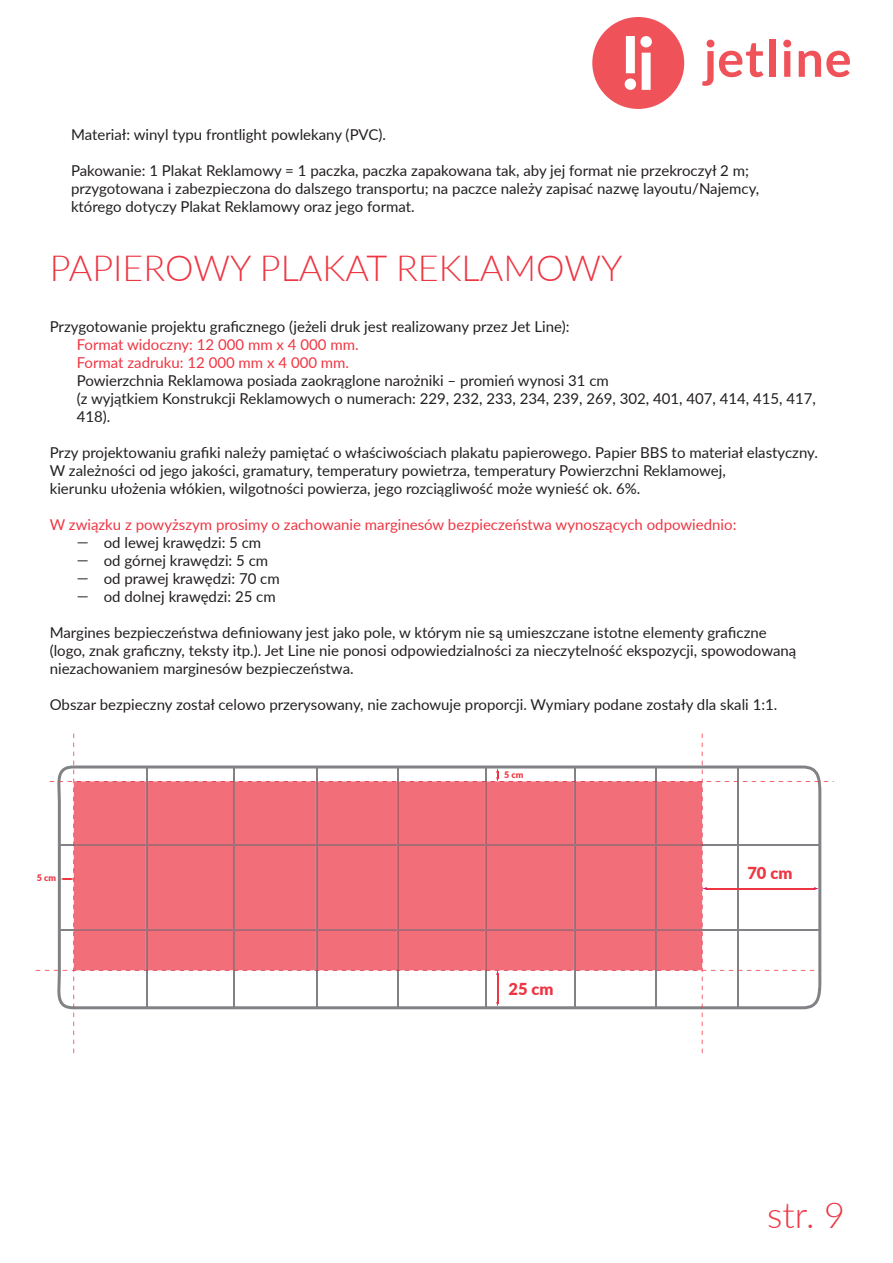
<style>
.page{position:relative;width:893px;height:1263px;background:#fff}
.page>*{position:absolute;margin:0;border:0;box-sizing:border-box;transform-origin:0 0}
.t1{font:300 36px "Lato";color:#ee3643}
.t2{font:900 16.5px "Lato";color:#ee3643}
.t3{font:15px/18px "Lato";color:#231f20}
.t4{font:15px/18px "Lato";color:#ee3643}
.t5{font:900 9px "Lato";color:#ee3643}
</style>
<div class="page">
<svg style="left:36px;top:733px;width:798px;height:320px"></svg>
<div style="left:74px;top:781px;width:628px;height:189px;background:#f26e78"></div>
<svg style="left:702px;top:40px;width:61px;height:46px"></svg>
<div style="left:770px;top:40px;width:6px;height:37px;background:#f0525a"></div>
<svg style="left:783px;top:40px;width:8px;height:37px"></svg>
<svg style="left:799px;top:51px;width:51px;height:26px"></svg>
<div style="left:592px;top:17px;width:92px;height:92px;background:#f0525a;border-radius:50%"></div>
<svg style="left:625px;top:36px;width:27px;height:54px"></svg>
<p class="t3" style="left:71px;top:125px;width:316px">Materiał: winyl typu frontlight powlekany (PVC).</p>
<p class="t3" style="left:71px;top:161px;width:690px">Pakowanie: 1 Plakat Reklamowy = 1 paczka, paczka zapakowana tak, aby jej format nie przekroczył 2 m; przygotowana i zabezpieczona do dalszego transportu; na paczce należy zapisać nazwę layoutu/Najemcy, którego dotyczy Plakat Reklamowy oraz jego format.</p>
<h1 class="t1" style="left:50px;top:243px;width:574px">PAPIEROWY PLAKAT REKLAMOWY</h1>
<p class="t3" style="left:50px;top:317px;width:521px">Przygotowanie projektu graficznego (jeżeli druk jest realizowany przez Jet Line):</p>
<p class="t4" style="left:77px;top:335px;width:283px">Format widoczny: 12 000 mm x 4 000 mm.<br>Format zadruku: 12 000 mm x 4 000 mm.</p>
<p class="t3" style="left:77px;top:371px;width:741px">Powierzchnia Reklamowa posiada zaokrąglone narożniki – promień wynosi 31 cm<br>(z wyjątkiem Konstrukcji Reklamowych o numerach: 229, 232, 233, 234, 239, 269, 302, 401, 407, 414, 415, 417,<br>418).</p>
<p class="t3" style="left:50px;top:443px;width:770px">Przy projektowaniu grafiki należy pamiętać o właściwościach plakatu papierowego. Papier BBS to materiał elastyczny.<br>W zależności od jego jakości, gramatury, temperatury powietrza, temperatury Powierzchni Reklamowej,<br>kierunku ułożenia włókien, wilgotności powierza, jego rozciągliwość może wynieść ok. 6%.</p>
<p class="t4" style="left:50px;top:515px;width:688px">W związku z powyższym prosimy o zachowanie marginesów bezpieczeństwa wynoszących odpowiednio:</p>
<p class="t3" style="left:77px;top:533px;width:205px">҅ od lewej krawędzi: 5 cm<br>҅ od górnej krawędzi: 5 cm ҅ od prawej krawędzi: 70 cm ҅ od dolnej krawędzi: 25 cm</p>
<p class="t3" style="left:50px;top:623px;width:748px">Margines bezpieczeństwa definiowany jest jako pole, w którym nie są umieszczane istotne elementy graficzne (logo, znak graficzny, teksty itp.). Jet Line nie ponosi odpowiedzialności za nieczytelność ekspozycji, spowodowaną niezachowaniem marginesów bezpieczeństwa.</p>
<p class="t3" style="left:50px;top:695px;width:729px">Obszar bezpieczny został celowo przerysowany, nie zachowuje proporcji. Wymiary podane zostały dla skali 1:1.</p>
<p class="t5" style="left:37px;top:871px;width:21px">5 cm</p>
<p class="t5" style="left:504px;top:768px;width:21px">5 cm</p>
<p class="t2" style="left:509px;top:977px;width:47px">25 cm</p>
<p class="t2" style="left:747px;top:861px;width:47px">70 cm</p>
<h1 class="t1" style="left:767px;top:1190px;width:79px">str. 9</h1>
</div>
